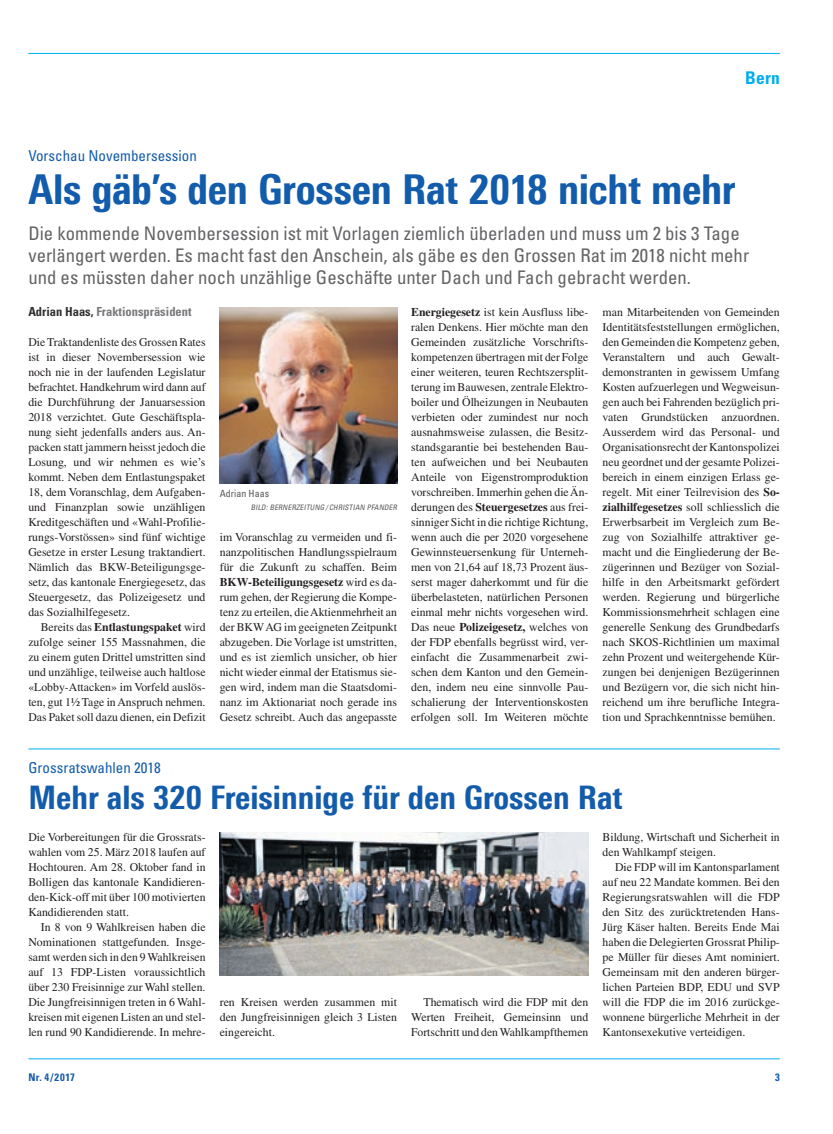
<style>
.page{position:relative;width:833px;height:1134px;background:#fff}
.page>*{position:absolute;margin:0;border:0;box-sizing:border-box;transform-origin:0 0}
.t1{font:800 41.25px "Linotype Univers 720 Cn";letter-spacing:-.01em;color:#135cab}
.t2{font:800 32.5px "Linotype Univers 720 Cn";color:#135cab}
.t3{font:condensed 18.75px/21.9px "Univers LT Std";color:#636366}
.t4{font:700 condensed 17.5px "Univers LT Std";color:#00aeef}
.t5{font:condensed 15px "Univers LT Std";color:#135cab}
.t6{font:700 condensed 12.5px "Univers LT Std";color:#76787b}
.t7{font:11.88px/15px "Times LT Std";color:#231f20;text-align:justify}
.t8{font:700 condensed 10.62px "Univers LT Std";letter-spacing:.05em;color:#135cab}
.t9{font:condensed 10px "Univers LT Std";color:#57585a}
.t10{font:italic condensed 7.5px "Univers LT Std";color:#57585a}
.s1{color:#312f30}
.s2{font-weight:700}
</style>
<div class="page">
<hr style="left:28px;top:53px;width:752px;height:1px;background:#00aeef">
<hr style="left:28px;top:1058px;width:752px;height:1px;background:#00aeef">
<img style="left:220px;top:308px;width:177px;height:175px">
<hr style="left:28px;top:749px;width:752px;height:1px;background:#00aeef">
<img style="left:220px;top:832px;width:368px;height:144px">
<h3 class="t4" style="left:745px;top:67px;width:36px">Bern</h3>
<p class="t5" style="left:28px;top:147px;width:170px">Vorschau Novembersession</p>
<h1 class="t1" style="left:28px;top:164px;width:708px">Als gäb’s den Grossen Rat 2018 nicht mehr</h1>
<p class="t3" style="left:28px;top:222px;width:722px">Die kommende Novembersession ist mit Vorlagen ziemlich überladen und muss um 2 bis 3 Tage verlängert werden. Es macht fast den Anschein, als gäbe es den Grossen Rat im 2018 nicht mehr und es müssten daher noch unzählige Geschäfte unter Dach und Fach gebracht werden.</p>
<p class="t6" style="left:28px;top:303px;width:165px"><span class="s1">Adrian Haas,</span> Fraktionspräsident</p>
<p class="t7" style="left:28px;top:334px;width:179px">Die Traktandenliste des Grossen Rates ist in dieser Novembersession wie noch nie in der laufenden Legislatur befrachtet. Handkehrum wird dann auf die Durchführung der Januarsession 2018 verzichtet. Gute Geschäftspla&shy;nung sieht jedenfalls anders aus. An&shy;packen statt jammern heisst jedoch die Losung, und wir nehmen es wie’s kommt. Neben dem Entlastungspaket 18, dem Voranschlag, dem Aufgaben&shy;und Finanzplan sowie unzähligen Kreditgeschäften und «Wahl-Profilie&shy;rungs-Vorstössen» sind fünf wichtige Gesetze in erster Lesung traktandiert.<br>Nämlich das BKW-Beteiligungsge&shy;setz, das kantonale Energiegesetz, das Steuergesetz, das Polizeigesetz und das Sozialhilfegesetz.</p>
<p class="t7" style="left:28px;top:619px;width:179px;text-indent:12px">Bereits das <span class="s2">Entlastungspaket</span> wird zufolge seiner 155 Massnahmen, die zu einem guten Drittel umstritten sind und unzählige, teilweise auch haltlose «Lobby-Attacken» im Vorfeld auslös&shy;ten, gut 1½ Tage in Anspruch nehmen.<br>Das Paket soll dazu dienen, ein Defizit</p>
<p class="t7" style="left:411px;top:304px;width:179px"><span class="s2">Energiegesetz</span> ist kein Ausfluss libe&shy;ralen Denkens. Hier möchte man den Gemeinden zusätzliche Vorschrifts&shy;kompetenzen übertragen mit der Folge einer weiteren, teuren Rechtszersplit&shy;terung im Bauwesen, zentrale Elektro&shy;boiler und Ölheizungen in Neubauten verbieten oder zumindest nur noch ausnahmsweise zulassen, die Besitz&shy;standsgarantie bei bestehenden Bau&shy;ten aufweichen und bei Neubauten Anteile von Eigenstromproduktion vorschreiben. Immerhin gehen die Än&shy;derungen des <span class="s2">Steuergesetzes</span> aus frei&shy;sinniger Sicht in die richtige Richtung, wenn auch die per 2020 vorgesehene Gewinnsteuersenkung für Unterneh&shy;men von 21,64 auf 18,73 Prozent äus&shy;serst mager daherkommt und für die überbelasteten, natürlichen Personen einmal mehr nichts vorgesehen wird.<br>Das neue <span class="s2">Polizeigesetz,</span> welches von der FDP ebenfalls begrüsst wird, ver&shy;einfacht die Zusammenarbeit zwi&shy;schen dem Kanton und den Gemein&shy;den, indem neu eine sinnvolle Pau&shy;schalierung der Interventionskosten erfolgen soll. Im Weiteren möchte</p>
<p class="t7" style="left:602px;top:304px;width:179px">man Mitarbeitenden von Gemeinden Identitätsfeststellungen ermöglichen, den Gemeinden die Kompetenz geben, Veranstaltern und auch Gewalt&shy;demonstranten in gewissem Umfang Kosten aufzuerlegen und Wegweisun&shy;gen auch bei Fahrenden bezüglich pri&shy;vaten Grundstücken anzuordnen.<br>Ausserdem wird das Personal- und Organisationsrecht der Kantonspolizei neu geordnet und der gesamte Polizei&shy;bereich in einem einzigen Erlass ge&shy;regelt. Mit einer Teilrevision des <span class="s2">So&shy;zialhilfegesetzes</span> soll schliesslich die Erwerbsarbeit im Vergleich zum Be&shy;zug von Sozialhilfe attraktiver ge&shy;macht und die Eingliederung der Be&shy;zügerinnen und Bezüger von Sozial&shy;hilfe in den Arbeitsmarkt gefördert werden. Regierung und bürgerliche Kommissionsmehrheit schlagen eine generelle Senkung des Grundbedarfs nach SKOS-Richtlinien um maximal zehn Prozent und weitergehende Kür&shy;zungen bei denjenigen Bezügerinnen und Bezügern vor, die sich nicht hin&shy;reichend um ihre berufliche Integra&shy;tion und Sprachkenntnisse bemühen.</p>
<p class="t9" style="left:220px;top:487px;width:51px">Adrian Haas</p>
<p class="t10" style="left:251px;top:503px;width:149px">BILD:BERNERZEITUNG / CHRISTIAN PFANDER</p>
<p class="t7" style="left:220px;top:529px;width:179px">im Voranschlag zu vermeiden und fi&shy;nanzpolitischen Handlungsspielraum für die Zukunft zu schaffen. Beim <span class="s2">BKW-Beteiligungsgesetz</span> wird es da&shy;rum gehen, der Regierung die Kompe&shy;tenz zu erteilen, die Aktienmehrheit an der BKW AG im geeigneten Zeitpunkt abzugeben. Die Vorlage ist umstritten, und es ist ziemlich unsicher, ob hier nicht wieder einmal der Etatismus sie&shy;gen wird, indem man die Staatsdomi&shy;nanz im Aktionariat noch gerade ins Gesetz schreibt. Auch das angepasste</p>
<p class="t5" style="left:28px;top:758px;width:134px">Grossratswahlen 2018</p>
<h2 class="t2" style="left:28px;top:778px;width:595px">Mehr als 320 Freisinnige für den Grossen Rat</h2>
<p class="t7" style="left:28px;top:829px;width:179px">Die Vorbereitungen für die Grossrats&shy;wahlen vom 25. März 2018 laufen auf Hochtouren. Am 28. Oktober fand in Bolligen das kantonale Kandidieren&shy;den-Kick-off mit über 100 motivierten Kandidierenden statt.</p>
<p class="t7" style="left:28px;top:919px;width:179px;text-indent:12px">In 8 von 9 Wahlkreisen haben die Nominationen stattgefunden. Insge&shy;samt werden sich in den 9 Wahlkreisen auf 13 FDP-Listen voraussichtlich über 230 Freisinnige zur Wahl stellen.<br>Die Jungfreisinnigen treten in 6 Wahl&shy;kreisen mit eigenen Listen an und stel&shy;len rund 90 Kandidierende. In mehre-</p>
<p class="t7" style="left:602px;top:829px;width:179px">Bildung, Wirtschaft und Sicherheit in den Wahlkampf steigen.</p>
<p class="t7" style="left:602px;top:859px;width:179px;text-indent:12px">Die FDP will im Kantonsparlament auf neu 22 Mandate kommen. Bei den Regierungsratswahlen will die FDP den Sitz des zurücktretenden Hans-Jürg Käser halten. Bereits Ende Mai haben die Delegierten Grossrat Philip&shy;pe Müller für dieses Amt nominiert.<br>Gemeinsam mit den anderen bürger&shy;lichen Parteien BDP, EDU und SVP will die FDP die im 2016 zurückge&shy;wonnene bürgerliche Mehrheit in der Kantonsexekutive verteidigen.</p>
<p class="t7" style="left:220px;top:994px;width:179px">ren Kreisen werden zusammen mit den Jungfreisinnigen gleich 3 Listen eingereicht.</p>
<p class="t7" style="left:411px;top:994px;width:179px;text-indent:12px">Thematisch wird die FDP mit den Werten Freiheit, Gemeinsinn und Fortschritt und den Wahlkampfthemen</p>
<p class="t8" style="left:28px;top:1070px;width:48px">Nr. 4/2017</p>
<p class="t8" style="left:775px;top:1070px;width:6px">3</p>
</div>
